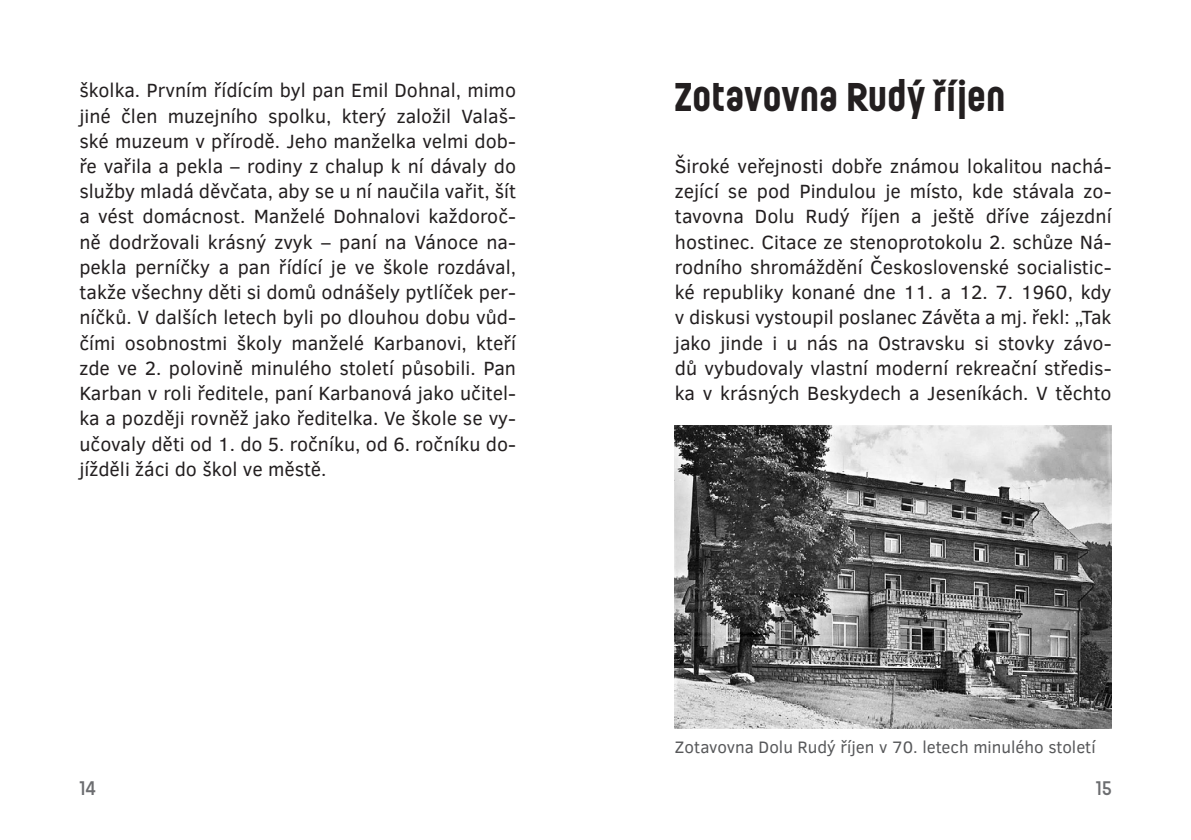
<style>
.page{position:relative;width:1191px;height:840px;background:#fff}
.page>*{position:absolute;margin:0;border:0;box-sizing:border-box;transform-origin:0 0}
.Kapitola{font:700 40px "Ladislav";letter-spacing:.005em;color:#231f20}
.Text-deleni-Lepsi-me{font:19.6px/25.2px "Clear Sans";color:#231f20;text-align:justify}
.Text_1__odstavec{font:19.6px/25.2px "Clear Sans";color:#231f20;text-align:justify}
.t1{font:600 19.6px "Ladislav";color:#6c6d70}
.Popiska_fota{font:17px "Clear Sans";color:#57585a}
</style>
<div class="page">
<img style="left:675px;top:425px;width:436px;height:302px">
<p class="Text-deleni-Lepsi-me" style="left:79px;top:78px;width:438px">školka. Prvním řídícím byl pan Emil Dohnal, mimo jiné člen muzejního spolku, který založil Valaš&shy;ské muzeum v přírodě. Jeho manželka velmi dob&shy;ře vařila a pekla – rodiny z chalup k ní dávaly do služby mladá děvčata, aby se u ní naučila vařit, šít a vést domácnost. Manželé Dohnalovi každoroč&shy;ně dodržovali krásný zvyk – paní na Vánoce na&shy;pekla perníčky a pan řídící je ve škole rozdával, takže všechny děti si domů odnášely pytlíček per&shy;níčků. V dalších letech byli po dlouhou dobu vůd&shy;čími osobnostmi školy manželé Karbanovi, kteří zde ve 2. polovině minulého století působili. Pan Karban v roli ředitele, paní Karbanová jako učitel&shy;ka a později rovněž jako ředitelka. Ve škole se vy&shy;učovaly děti od 1. do 5. ročníku, od 6. ročníku do&shy;jížděli žáci do škol ve městě.</p>
<p class="Kapitola" style="left:675px;top:72px;width:332px">Zotavovna Rudý říjen</p>
<p class="Text_1__odstavec" style="left:675px;top:153px;width:438px">Široké veřejnosti dobře známou lokalitou nachá&shy;zející se pod Pindulou je místo, kde stávala zo&shy;tavovna Dolu Rudý říjen a ještě dříve zájezdní hostinec. Citace ze stenoprotokolu 2. schůze Ná&shy;rodního shromáždění Československé socialistic&shy;ké republiky konané dne 11. a 12. 7. 1960, kdy v diskusi vystoupil poslanec Závěta a mj. řekl: „Tak jako jinde i u nás na Ostravsku si stovky závo&shy;dů vybudovaly vlastní moderní rekreační středis&shy;ka v krásných Beskydech a Jeseníkách. V těchto</p>
<p class="Popiska_fota" style="left:675px;top:735px;width:422px">Zotavovna Dolu Rudý říjen v 70. letech minulého století</p>
<p class="t1" style="left:79px;top:775px;width:18px">14</p>
<p class="t1" style="left:1096px;top:775px;width:17px">15</p>
</div>
